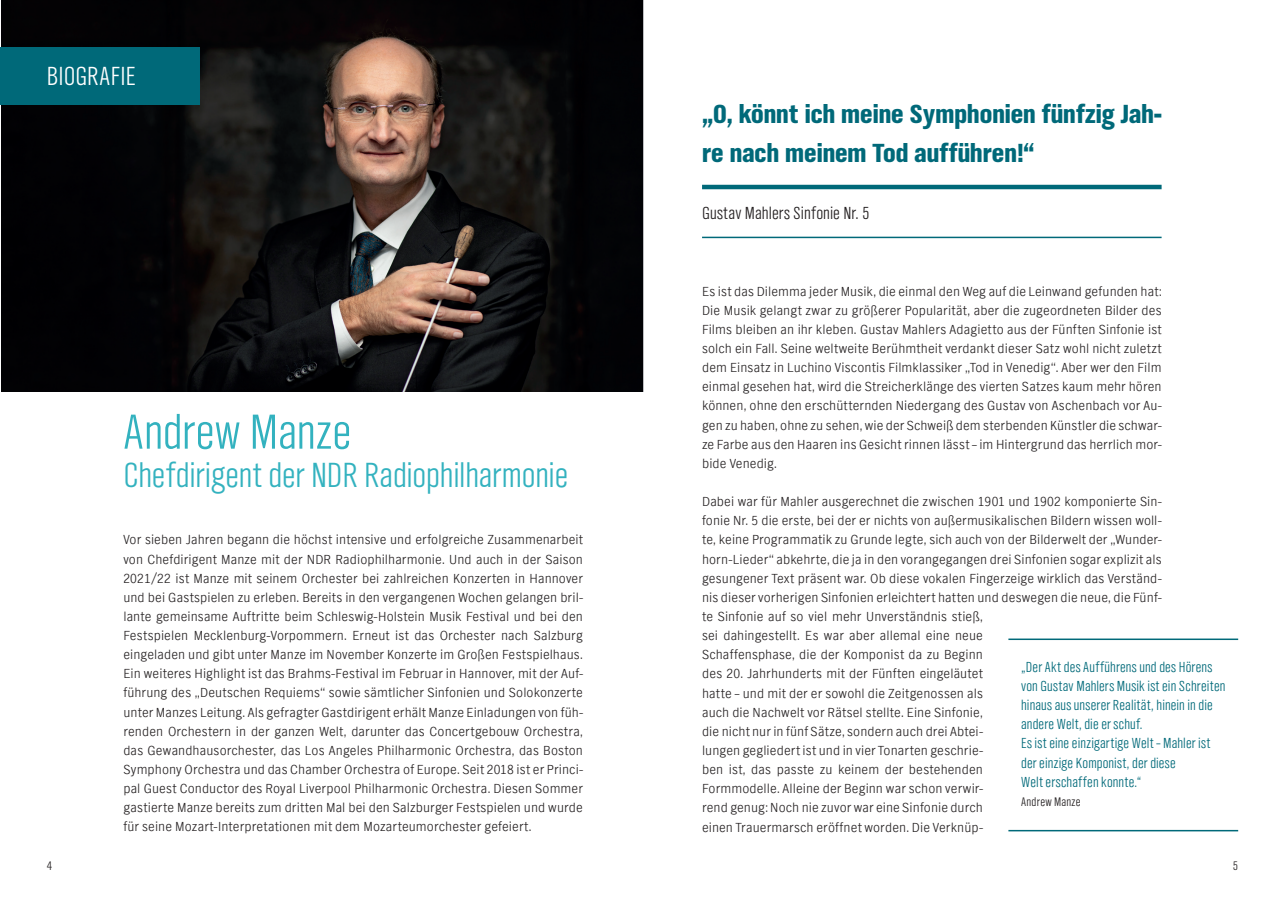
<style>
.page{position:relative;width:1285px;height:919px;background:#fff}
.page>*{position:absolute;margin:0;border:0;box-sizing:border-box;transform-origin:0 0}
.t1{font:300 51px "NDR Sans Cond";letter-spacing:-.005em;color:#33b2bf}
.t2{font:300 36px "NDR Sans Cond";letter-spacing:-.005em;color:#33b2bf}
.t3{font:900 27px/38.2px "NDR Sans Cond";color:#006979}
.t4{font:300 27px "NDR Sans Cond";color:#fff}
.t5{font:300 18px "NDR Sans Cond";letter-spacing:.005em;color:#231f20}
.t6{font:300 15px/19.2px "NDR Sans Cond";letter-spacing:.01em;color:#006979}
.t7{font:300 13.5px/19.2px "NDR Sans";letter-spacing:.01em;color:#231f20;text-align:justify}
.t8{font:300 12.75px "NDR Sans Cond";letter-spacing:.02em;color:#231f20}
</style>
<div class="page">
<img style="left:1px;top:0;width:641px;height:391px">
<div style="left:0;top:47px;width:200px;height:57px;background:#006979"></div>
<hr style="left:702px;top:185px;width:459px;height:4px;background:#006979">
<hr style="left:702px;top:237px;width:459px;height:1px;background:#006979">
<hr style="left:1008px;top:638px;width:229px;height:2px;background:#006979">
<hr style="left:1008px;top:829px;width:229px;height:2px;background:#006979">
<h3 class="t4" style="left:47px;top:60px;width:90px">BIOGRAFIE</h3>
<h1 class="t1" style="left:123px;top:401px;width:230px">Andrew Manze</h1>
<h2 class="t2" style="left:123px;top:453px;width:446px">Chefdirigent der NDR Radiophilharmonie</h2>
<p class="t8" style="left:47px;top:857px;width:7px">4</p>
<p class="t7" style="left:123px;top:530px;width:461px">Vor sieben Jahren begann die höchst intensive und erfolgreiche Zusammenarbeit von Chefdirigent Manze mit der NDR Radiophilharmonie. Und auch in der Saison 2021/22 ist Manze mit seinem Orchester bei zahlreichen Konzerten in Hannover und bei Gastspielen zu erleben. Bereits in den vergangenen Wochen gelangen bril&shy;lante gemeinsame Auftritte beim Schleswig-Holstein Musik Festival und bei den Festspielen Mecklenburg-Vorpommern. Erneut ist das Orchester nach Salzburg eingeladen und gibt unter Manze im November Konzerte im Großen Festspielhaus.<br>Ein weiteres Highlight ist das Brahms-Festival im Februar in Hannover, mit der Auf&shy;führung des „Deutschen Requiems“ sowie sämtlicher Sinfonien und Solokonzerte unter Manzes Leitung. Als gefragter Gastdirigent erhält Manze Einladungen von füh&shy;renden Orchestern in der ganzen Welt, darunter das Concertgebouw Orchestra, das Gewandhausorchester, das Los Angeles Philharmonic Orchestra, das Boston Symphony Orchestra und das Chamber Orchestra of Europe. Seit 2018 ist er Princi&shy;pal Guest Conductor des Royal Liverpool Philharmonic Orchestra. Diesen Sommer gastierte Manze bereits zum dritten Mal bei den Salzburger Festspielen und wurde für seine Mozart-Interpretationen mit dem Mozarteumorchester gefeiert.</p>
<h3 class="t3" style="left:702px;top:95px;width:461px">„O, könnt ich meine Symphonien fünfzig Jah&shy;re nach meinem Tod aufführen!“</h3>
<h3 class="t5" style="left:702px;top:202px;width:169px">Gustav Mahlers Sinfonie Nr. 5</h3>
<p class="t7" style="left:702px;top:281px;width:461px">Es ist das Dilemma jeder Musik, die einmal den Weg auf die Leinwand gefunden hat:<br>Die Musik gelangt zwar zu größerer Popularität, aber die zugeordneten Bilder des Films bleiben an ihr kleben. Gustav Mahlers Adagietto aus der Fünften Sinfonie ist solch ein Fall. Seine weltweite Berühmtheit verdankt dieser Satz wohl nicht zuletzt dem Einsatz in Luchino Viscontis Filmklassiker „Tod in Venedig“. Aber wer den Film einmal gesehen hat, wird die Streicherklänge des vierten Satzes kaum mehr hören können, ohne den erschütternden Niedergang des Gustav von Aschenbach vor Au&shy;gen zu haben, ohne zu sehen, wie der Schweiß dem sterbenden Künstler die schwar&shy;ze Farbe aus den Haaren ins Gesicht rinnen lässt – im Hintergrund das herrlich mor&shy;bide Venedig.</p>
<p class="t7" style="left:702px;top:492px;width:461px;text-align:left">Dabei war für Mahler ausgerechnet die zwischen 1901 und 1902 komponierte Sin&shy;fonie Nr. 5 die erste, bei der er nichts von außermusikalischen Bildern wissen woll&shy;te, keine Programmatik zu Grunde legte, sich auch von der Bilderwelt der „Wunder&shy;horn-Lieder“ abkehrte, die ja in den vorangegangen drei Sinfonien sogar explizit als gesungener Text präsent war. Ob diese vokalen Fingerzeige wirklich das Verständ&shy;nis dieser vorherigen Sinfonien erleichtert hatten und deswegen die neue, die Fünf&shy;te Sinfonie auf so viel mehr Unverständnis stieß,<br>sei dahingestellt. Es war aber allemal eine neue<br>Schaffensphase, die der Komponist da zu Beginn<br>des 20. Jahrhunderts mit der Fünften eingeläutet<br>hatte – und mit der er sowohl die Zeitgenossen als<br>auch die Nachwelt vor Rätsel stellte. Eine Sinfonie,<br>die nicht nur in fünf Sätze, sondern auch drei Abtei-<br>lungen gegliedert ist und in vier Tonarten geschrie-<br>ben ist, das passte zu keinem der bestehenden<br>Formmodelle. Alleine der Beginn war schon verwir-<br>rend genug: Noch nie zuvor war eine Sinfonie durch<br>einen Trauermarsch eröffnet worden. Die Verknüp-</p>
<p class="t6" style="left:1020px;top:657px;width:206px">„Der Akt des Aufführens und des Hörens von Gustav Mahlers Musik ist ein Schreiten hinaus aus unserer Realität, hinein in die andere Welt, die er schuf.<br>Es ist eine einzigartige Welt – Mahler ist der einzige Komponist, der diese<br>Welt erschaffen konnte.“</p>
<p class="t8" style="left:1020px;top:794px;width:61px">Andrew Manze</p>
<p class="t8" style="left:1232px;top:857px;width:7px">5</p>
</div>
